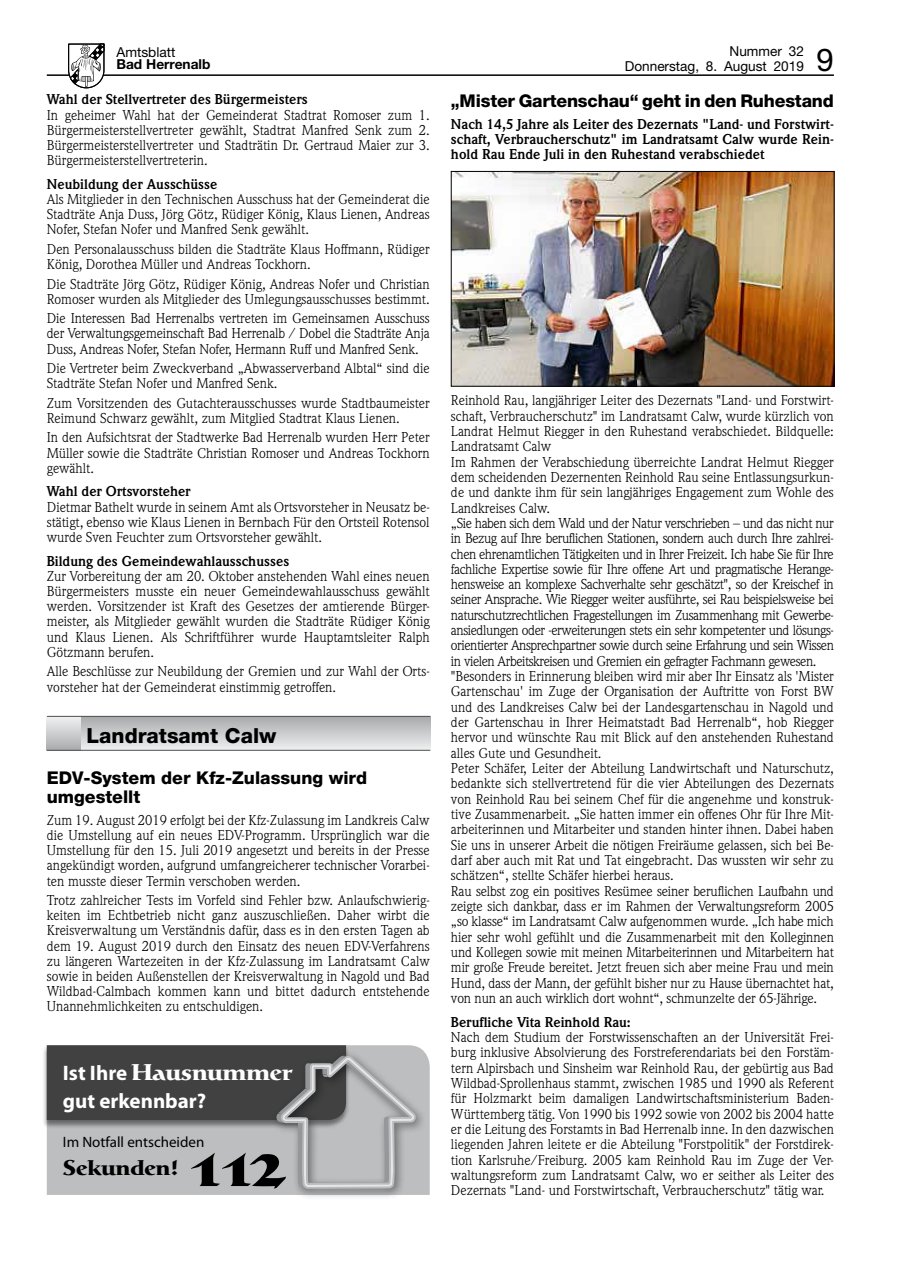
<style>
.page{position:relative;width:902px;height:1280px;background:#fff}
.page>*{position:absolute;margin:0;border:0;box-sizing:border-box;transform-origin:0 0}
.t1{font:63.15px "Catull Expert BQ Bold Os F";color:#000}
.t2{font:31.5px "Helvetica Neue";color:#000}
.t3{font:22.5px "Catull Expert BQ Bold Os F";color:#fff}
.t4{font:700 21px "Myriad Pro";color:#fff}
.t5{font:21px "Catull Expert BQ Bold Os F";color:#000}
.t6{font:800 20.85px "Helvetica Neue";color:#000}
.t7{font:800 17.55px/19.2px "Helvetica Neue";color:#000}
.t8{font:15px "Myriad Pro";color:#000}
.t9{font:13.95px/15.3px "Weidemann";color:#000;text-align:justify}
.t10{font:700 13.95px/15.3px "Weidemann";color:#000;text-align:justify}
.t11{font:13.65px/15px "Helvetica Neue";color:#000;text-align:right}
.t12{font:700 13.65px "Helvetica Neue";color:#000}
.s1{font-family:"Myriad Pro";font-weight:700;font-size:21px}
</style>
<div class="page">
<hr style="left:47px;top:74px;width:786px;height:2px;background:#000">
<svg style="left:68px;top:44px;width:36px;height:44px"></svg>
<div style="left:47px;top:716px;width:383px;height:34px;background:linear-gradient(to bottom,#a7a9ab,#ebeced)"></div>
<div style="left:47px;top:716px;width:34px;height:34px;background:linear-gradient(to bottom,#f1f2f3,#acafb1)"></div>
<hr style="left:47px;top:716px;width:383px;height:1px;background:#4f4f4f">
<hr style="left:47px;top:750px;width:383px;height:1px;background:#4f4f4f">
<img style="left:453px;top:173px;width:379px;height:211px">
<div style="left:451px;top:171px;width:383px;height:215px;border:1px solid #000"></div>
<div style="left:47px;top:1046px;width:382px;height:149px;background:#bcbec0"></div>
<div style="left:271px;top:1049px;width:156px;height:152px;background:#000;opacity:.45"></div>
<svg style="left:47px;top:1045px;width:369px;height:144px;background:#868788"></svg>
<p class="t11" style="left:116px;top:44px;width:60px">Amtsblatt</p>
<p class="t12" style="left:116px;top:55px;width:96px">Bad Herrenalb</p>
<p class="t10" style="left:47px;top:92px;width:262px">Wahl der Stellvertreter des Bürgermeisters</p>
<p class="t9" style="left:47px;top:107px;width:384px">In geheimer Wahl hat der Gemeinderat Stadtrat Romoser zum 1.<br>Bürgermeisterstellvertreter gewählt, Stadtrat Manfred Senk zum 2.<br>Bürgermeisterstellvertreter und Stadträtin Dr. Gertraud Maier zur 3.<br>Bürgermeisterstellvertreterin.</p>
<p class="t10" style="left:47px;top:177px;width:172px">Neubildung der Ausschüsse</p>
<p class="t9" style="left:47px;top:192px;width:384px">Als Mitglieder in den Technischen Ausschuss hat der Gemeinderat die Stadträte Anja Duss, Jörg Götz, Rüdiger König, Klaus Lienen, Andreas Nofer, Stefan Nofer und Manfred Senk gewählt.</p>
<p class="t9" style="left:47px;top:241px;width:384px">Den Personalausschuss bilden die Stadträte Klaus Hoffmann, Rüdiger<br>König, Dorothea Müller und Andreas Tockhorn.</p>
<p class="t9" style="left:47px;top:276px;width:384px">Die Stadträte Jörg Götz, Rüdiger König, Andreas Nofer und Christian<br>Romoser wurden als Mitglieder des Umlegungsausschusses bestimmt.</p>
<p class="t9" style="left:47px;top:311px;width:384px">Die Interessen Bad Herrenalbs vertreten im Gemeinsamen Ausschuss der Verwaltungsgemeinschaft Bad Herrenalb / Dobel die Stadträte Anja Duss, Andreas Nofer, Stefan Nofer, Hermann Ruff und Manfred Senk.</p>
<p class="t9" style="left:47px;top:361px;width:384px">Die Vertreter beim Zweckverband „Abwasserverband Albtal“ sind die<br>Stadträte Stefan Nofer und Manfred Senk.</p>
<p class="t9" style="left:47px;top:395px;width:384px">Zum Vorsitzenden des Gutachterausschusses wurde Stadtbaumeister<br>Reimund Schwarz gewählt, zum Mitglied Stadtrat Klaus Lienen.</p>
<p class="t9" style="left:47px;top:430px;width:384px">In den Aufsichtsrat der Stadtwerke Bad Herrenalb wurden Herr Peter Müller sowie die Stadträte Christian Romoser und Andreas Tockhorn gewählt.</p>
<p class="t10" style="left:47px;top:484px;width:145px">Wahl der Ortsvorsteher</p>
<p class="t9" style="left:47px;top:499px;width:384px">Dietmar Bathelt wurde in seinem Amt als Ortsvorsteher in Neusatz be&shy;stätigt, ebenso wie Klaus Lienen in Bernbach Für den Ortsteil Rotensol wurde Sven Feuchter zum Ortsvorsteher gewählt.</p>
<p class="t10" style="left:47px;top:553px;width:244px">Bildung des Gemeindewahlausschusses</p>
<p class="t9" style="left:47px;top:568px;width:384px">Zur Vorbereitung der am 20. Oktober anstehenden Wahl eines neuen Bürgermeisters musste ein neuer Gemeindewahlausschuss gewählt werden. Vorsitzender ist Kraft des Gesetzes der amtierende Bürger&shy;meister, als Mitglieder gewählt wurden die Stadträte Rüdiger König und Klaus Lienen. Als Schriftführer wurde Hauptamtsleiter Ralph Götzmann berufen.</p>
<p class="t9" style="left:47px;top:664px;width:384px">Alle Beschlüsse zur Neubildung der Gremien und zur Wahl der Orts&shy;vorsteher hat der Gemeinderat einstimmig getroffen.</p>
<h3 class="t6" style="left:87px;top:723px;width:191px">Landratsamt Calw</h3>
<p class="t7" style="left:47px;top:768px;width:322px">EDV-System der Kfz-Zulassung wird umgestellt</p>
<p class="t9" style="left:47px;top:812px;width:384px">Zum 19. August 2019 erfolgt bei der Kfz-Zulassung im Landkreis Calw die Umstellung auf ein neues EDV-Programm. Ursprünglich war die Umstellung für den 15. Juli 2019 angesetzt und bereits in der Presse angekündigt worden, aufgrund umfangreicherer technischer Vorarbei&shy;ten musste dieser Termin verschoben werden.</p>
<p class="t9" style="left:47px;top:892px;width:384px">Trotz zahlreicher Tests im Vorfeld sind Fehler bzw. Anlaufschwierig&shy;keiten im Echtbetrieb nicht ganz auszuschließen. Daher wirbt die Kreisverwaltung um Verständnis dafür, dass es in den ersten Tagen ab dem 19. August 2019 durch den Einsatz des neuen EDV-Verfahrens zu längeren Wartezeiten in der Kfz-Zulassung im Landratsamt Calw sowie in beiden Außenstellen der Kreisverwaltung in Nagold und Bad Wildbad-Calmbach kommen kann und bittet dadurch entstehende Unannehmlichkeiten zu entschuldigen.</p>
<h3 class="t3" style="left:63px;top:1059px;width:231px"><span class="s1">ist ihre</span> Hausnummer</h3>
<h3 class="t4" style="left:63px;top:1087px;width:145px">gut erkennbar?</h3>
<p class="t8" style="left:63px;top:1133px;width:143px">Im Notfall entscheiden</p>
<h3 class="t5" style="left:63px;top:1155px;width:117px">Sekunden!</h3>
<h1 class="t1" style="left:189px;top:1126px;width:98px">112</h1>
<p class="t11" style="left:624px;top:44px;width:180px">Nummer 32<br>Donnerstag, 8. August 2019</p>
<h2 class="t2" style="left:816px;top:41px;width:19px">9</h2>
<p class="t7" style="left:451px;top:91px;width:384px">„Mister Gartenschau“ geht in den Ruhestand</p>
<p class="t10" style="left:451px;top:116px;width:384px">Nach 14,5 Jahre als Leiter des Dezernats "Land- und Forstwirt&shy;schaft, Verbraucherschutz" im Landratsamt Calw wurde Rein&shy;hold Rau Ende Juli in den Ruhestand verabschiedet</p>
<p class="t9" style="left:451px;top:393px;width:384px;text-align:left">Reinhold Rau, langjähriger Leiter des Dezernats "Land- und Forstwirt&shy;schaft, Verbraucherschutz" im Landratsamt Calw, wurde kürzlich von Landrat Helmut Riegger in den Ruhestand verabschiedet. Bildquelle:<br>Landratsamt Calw<br>Im Rahmen der Verabschiedung überreichte Landrat Helmut Riegger dem scheidenden Dezernenten Reinhold Rau seine Entlassungsurkun&shy;de und dankte ihm für sein langjähriges Engagement zum Wohle des Landkreises Calw.<br>„Sie haben sich dem Wald und der Natur verschrieben – und das nicht nur in Bezug auf Ihre beruflichen Stationen, sondern auch durch Ihre zahlrei&shy;chen ehrenamtlichen Tätigkeiten und in Ihrer Freizeit. Ich habe Sie für Ihre fachliche Expertise sowie für Ihre offene Art und pragmatische Herange&shy;hensweise an komplexe Sachverhalte sehr geschätzt", so der Kreischef in seiner Ansprache. Wie Riegger weiter ausführte, sei Rau beispielsweise bei naturschutzrechtlichen Fragestellungen im Zusammenhang mit Gewerbe&shy;ansiedlungen oder -erweiterungen stets ein sehr kompetenter und lösungs&shy;orientierter Ansprechpartner sowie durch seine Erfahrung und sein Wissen in vielen Arbeitskreisen und Gremien ein gefragter Fachmann gewesen. "Besonders in Erinnerung bleiben wird mir aber Ihr Einsatz als 'Mister Gartenschau' im Zuge der Organisation der Auftritte von Forst BW und des Landkreises Calw bei der Landesgartenschau in Nagold und der Gartenschau in Ihrer Heimatstadt Bad Herrenalb“, hob Riegger hervor und wünschte Rau mit Blick auf den anstehenden Ruhestand alles Gute und Gesundheit.<br>Peter Schäfer, Leiter der Abteilung Landwirtschaft und Naturschutz, bedankte sich stellvertretend für die vier Abteilungen des Dezernats von Reinhold Rau bei seinem Chef für die angenehme und konstruk&shy;tive Zusammenarbeit. „Sie hatten immer ein offenes Ohr für Ihre Mit&shy;arbeiterinnen und Mitarbeiter und standen hinter ihnen. Dabei haben Sie uns in unserer Arbeit die nötigen Freiräume gelassen, sich bei Be&shy;darf aber auch mit Rat und Tat eingebracht. Das wussten wir sehr zu schätzen“, stellte Schäfer hierbei heraus.<br>Rau selbst zog ein positives Resümee seiner beruflichen Laufbahn und zeigte sich dankbar, dass er im Rahmen der Verwaltungsreform 2005 „so klasse“ im Landratsamt Calw aufgenommen wurde. „Ich habe mich hier sehr wohl gefühlt und die Zusammenarbeit mit den Kolleginnen und Kollegen sowie mit meinen Mitarbeiterinnen und Mitarbeitern hat mir große Freude bereitet. Jetzt freuen sich aber meine Frau und mein Hund, dass der Mann, der gefühlt bisher nur zu Hause übernachtet hat, von nun an auch wirklich dort wohnt“, schmunzelte der 65-Jährige.</p>
<p class="t10" style="left:451px;top:1014px;width:181px">Berufliche Vita Reinhold Rau:</p>
<p class="t9" style="left:451px;top:1029px;width:384px">Nach dem Studium der Forstwissenschaften an der Universität Frei&shy;burg inklusive Absolvierung des Forstreferendariats bei den Forstäm&shy;tern Alpirsbach und Sinsheim war Reinhold Rau, der gebürtig aus Bad Wildbad-Sprollenhaus stammt, zwischen 1985 und 1990 als Referent für Holzmarkt beim damaligen Landwirtschaftsministerium Baden-Württemberg tätig. Von 1990 bis 1992 sowie von 2002 bis 2004 hatte er die Leitung des Forstamts in Bad Herrenalb inne. In den dazwischen liegenden Jahren leitete er die Abteilung "Forstpolitik" der Forstdirek&shy;tion Karlsruhe/Freiburg. 2005 kam Reinhold Rau im Zuge der Ver&shy;waltungsreform zum Landratsamt Calw, wo er seither als Leiter des Dezernats "Land- und Forstwirtschaft, Verbraucherschutz" tätig war.</p>
</div>
